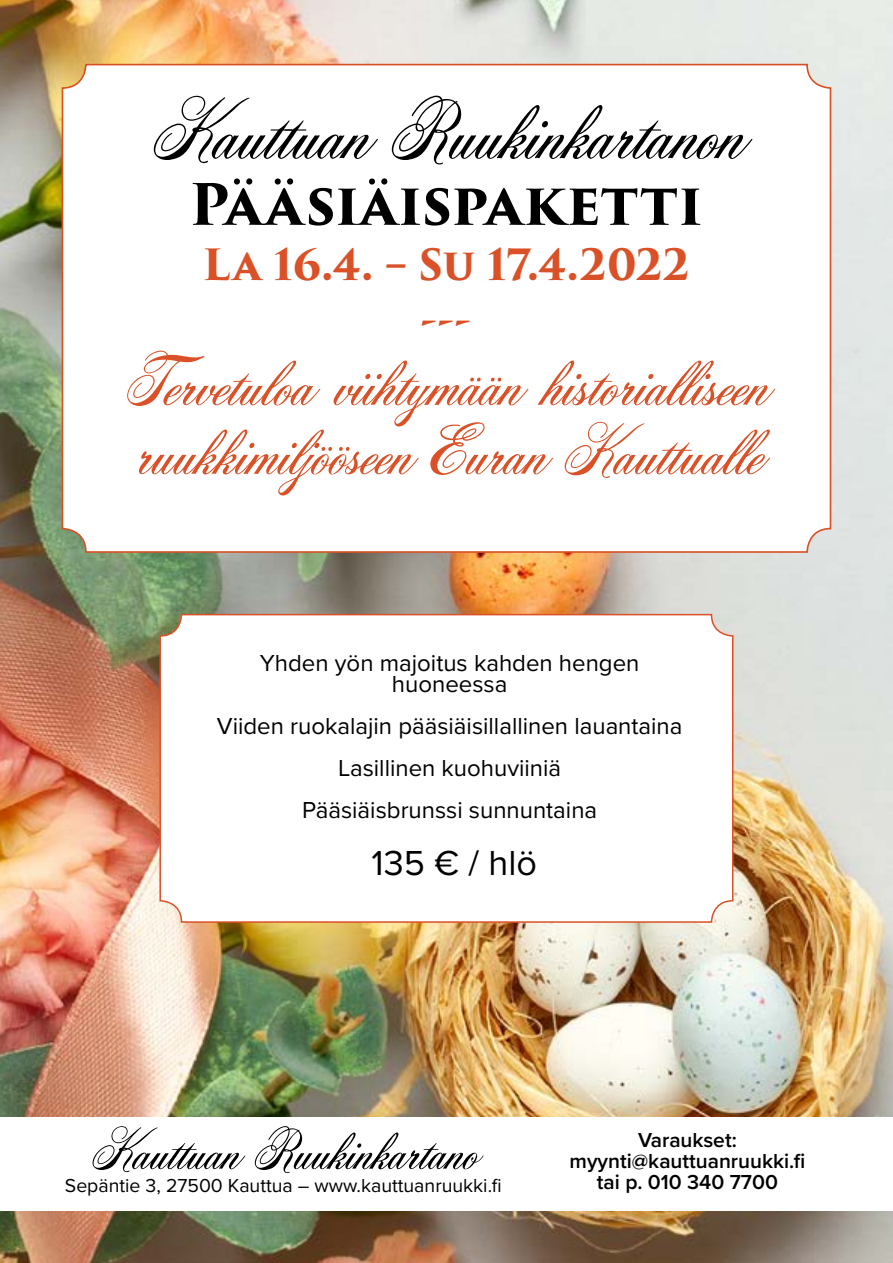
<style>
.page{position:relative;width:893px;height:1263px;background:#fff}
.page>*{position:absolute;margin:0;border:0;box-sizing:border-box;transform-origin:0 0}
.t1{font:79.2px "Acroterion JF";color:#000}
.t2{font:66px/69px "Acroterion JF";color:#da5127}
.t3{font:700 55.5px "Trajan Pro 3";color:#000}
.t4{font:54px "Acroterion JF";color:#000}
.t5{font:700 42px/55.5px "Trajan Pro 3";letter-spacing:-.005em;color:#da5127;text-align:center}
.t6{font:36px "Proxima Nova";color:#000}
.t7{font:24px/42px "Proxima Nova";color:#000;text-align:center}
.t8{font:600 21px/21px "Proxima Nova";color:#000;text-align:center}
.t9{font:19.5px "Proxima Nova";color:#000}
</style>
<div class="page">
<img style="left:0;top:0;width:893px;height:1263px">
<div style="left:0;top:1117px;width:893px;height:94px;background:#fff"></div>
<div style="left:62px;top:65px;width:768px;height:487px;background:#fff;border-radius:23px"></div>
<div style="left:160px;top:615px;width:573px;height:307px;background:#fff;border-radius:21px"></div>
<div style="left:159px;top:614px;width:574px;height:309px;border:2px solid #da5127;border-radius:21px"></div>
<h1 class="t1" style="left:152px;top:80px;width:589px">Kauttuan Ruukinkartanon</h1>
<h3 class="t3" style="left:189px;top:163px;width:515px">Pääsiäispaketti</h3>
<h3 class="t5" style="left:202px;top:238px;width:489px">La 16.4. – Su 17.4.2022 ---</h3>
<h2 class="t2" style="left:127px;top:350px;width:639px">Tervetuloa viihtymään historialliseen ruukkimiljööseen Euran Kauttualle</h2>
<p class="t7" style="left:260px;top:651px;width:381px;line-height:21px">Yhden yön majoitus kahden hengen huoneessa</p>
<p class="t7" style="left:217px;top:704px;width:467px">Viiden ruokalajin pääsiäisillallinen lauantaina<br>Lasillinen kuohuviiniä<br>Pääsiäisbrunssi sunnuntaina</p>
<h3 class="t6" style="left:371px;top:836px;width:167px">135 € / hlö</h3>
<h3 class="t4" style="left:91px;top:1115px;width:385px">Kauttuan Ruukinkartano</h3>
<p class="t9" style="left:65px;top:1171px;width:438px">Sepäntie 3, 27500 Kauttua – www.kauttuanruukki.fi</p>
<p class="t8" style="left:569px;top:1128px;width:237px">Varaukset: myynti@kauttuanruukki.fi tai p. 010 340 7700</p>
</div>
